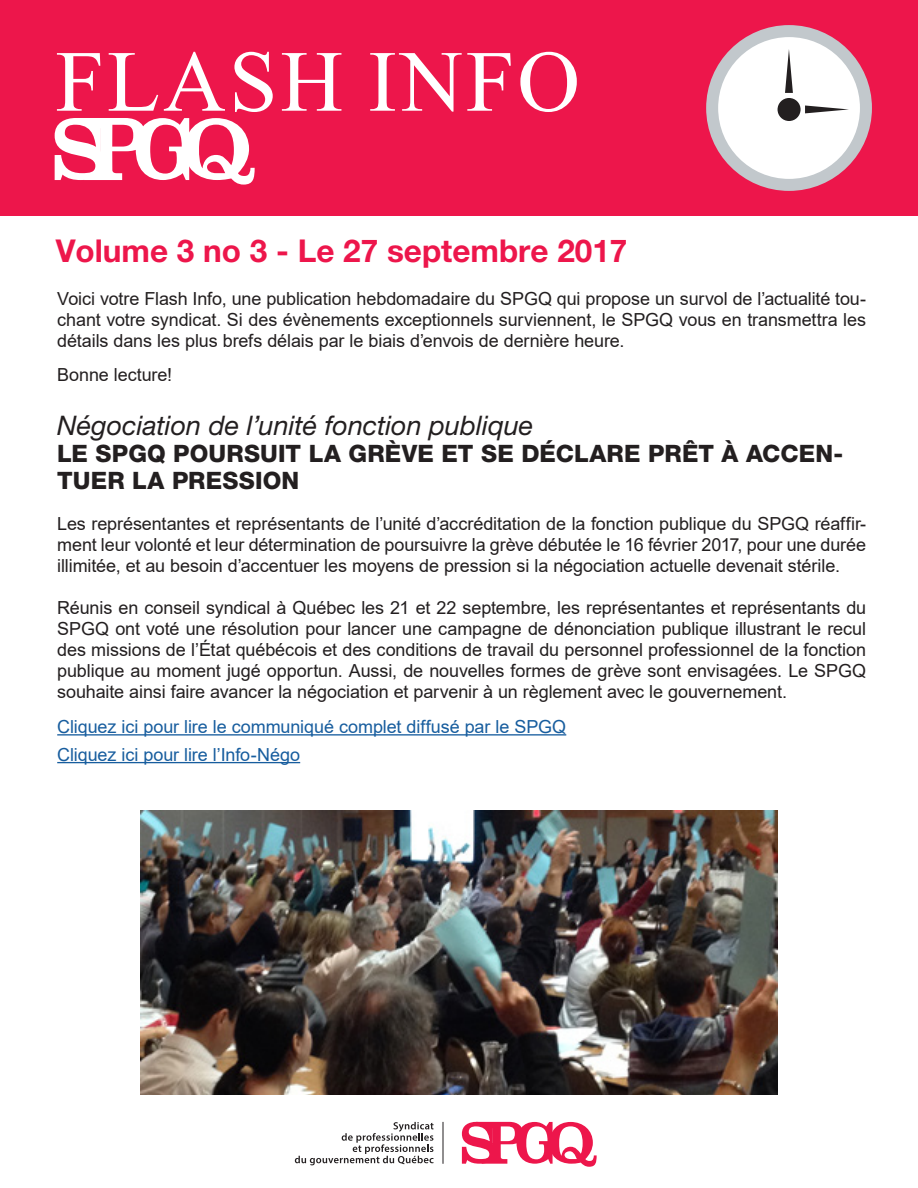
<style>
.page{position:relative;width:918px;height:1188px;background:#fff}
.page>*{position:absolute;margin:0;border:0;box-sizing:border-box;transform-origin:0 0}
.Titre___Flash_Info{font:87px "Times New Roman";letter-spacing:.035em;color:#fff}
.Titre___Volume_no{font:700 31.5px "Helvetica Neue LT Pro";color:#ed164b}
.Sous_titre{font:italic 27px "Helvetica Neue LT Pro";color:#231f20}
.Titre___noir{font:800 24px/27px "Helvetica Neue LT Pro";letter-spacing:.005em;color:#231f20}
.Texte{font:18px/21px "Arial";letter-spacing:-.005em;color:#231f20;text-align:justify}
.Texte-2{font:18px "Arial";letter-spacing:-.005em;color:#175d9e}
</style>
<div class="page">
<hr style="left:57px;top:734px;width:509px;height:2px;background:#175d9e">
<hr style="left:57px;top:762px;width:243px;height:1px;background:#175d9e">
<div style="left:0;top:0;width:918px;height:216px;background:#ed164b"></div>
<svg style="left:55px;top:118px;width:200px;height:67px"></svg>
<div style="left:712px;top:31px;width:154px;height:154px;background:#fff;border-radius:50%"></div>
<div style="left:706px;top:25px;width:166px;height:166px;border:12px solid #c2c8cc;border-radius:50%"></div>
<svg style="left:785px;top:49px;width:8px;height:44px"></svg>
<svg style="left:805px;top:105px;width:44px;height:8px"></svg>
<div style="left:778px;top:98px;width:23px;height:23px;background:#231f20;border-radius:50%"></div>
<svg style="left:295px;top:1122px;width:139px;height:43px"></svg>
<hr style="left:443px;top:1122px;width:1px;height:42px;background:#231f20">
<svg style="left:462px;top:1122px;width:135px;height:45px"></svg>
<img style="left:140px;top:811px;width:638px;height:283px">
<p class="Titre___Flash_Info" style="left:56px;top:20px;width:526px">FLASH INFO</p>
<p class="Titre___Volume_no" style="left:56px;top:231px;width:573px">Volume 3 no 3 - Le 27 septembre 2017</p>
<p class="Texte" style="left:57px;top:288px;width:810px">Voici votre Flash Info, une publication hebdomadaire du SPGQ qui propose un survol de l’actualité tou&shy;chant votre syndicat. Si des évènements exceptionnels surviennent, le SPGQ vous en transmettra les détails dans les plus brefs délais par le biais d’envois de dernière heure.</p>
<p class="Texte" style="left:57px;top:364px;width:117px">Bonne lecture!</p>
<p class="Sous_titre" style="left:57px;top:409px;width:478px">Négociation de l’unité fonction publique</p>
<p class="Titre___noir" style="left:57px;top:440px;width:788px">LE SPGQ POURSUIT LA GRÈVE ET SE DÉCLARE PRÊT À ACCEN-<br>TUER LA PRESSION</p>
<p class="Texte" style="left:57px;top:514px;width:810px">Les représentantes et représentants de l’unité d’accréditation de la fonction publique du SPGQ réaffir&shy;ment leur volonté et leur détermination de poursuivre la grève débutée le 16 février 2017, pour une durée illimitée, et au besoin d’accentuer les moyens de pression si la négociation actuelle devenait stérile.</p>
<p class="Texte" style="left:57px;top:598px;width:810px">Réunis en conseil syndical à Québec les 21 et 22 septembre, les représentantes et représentants du SPGQ ont voté une résolution pour lancer une campagne de dénonciation publique illustrant le recul des missions de l’État québécois et des conditions de travail du personnel professionnel de la fonction publique au moment jugé opportun. Aussi, de nouvelles formes de grève sont envisagées. Le SPGQ souhaite ainsi faire avancer la négociation et parvenir à un règlement avec le gouvernement.</p>
<p class="Texte-2" style="left:57px;top:714px;width:511px">Cliquez ici pour lire le communiqué complet diffusé par le SPGQ</p>
<p class="Texte-2" style="left:57px;top:742px;width:244px">Cliquez ici pour lire l’Info-Négo</p>
</div>
